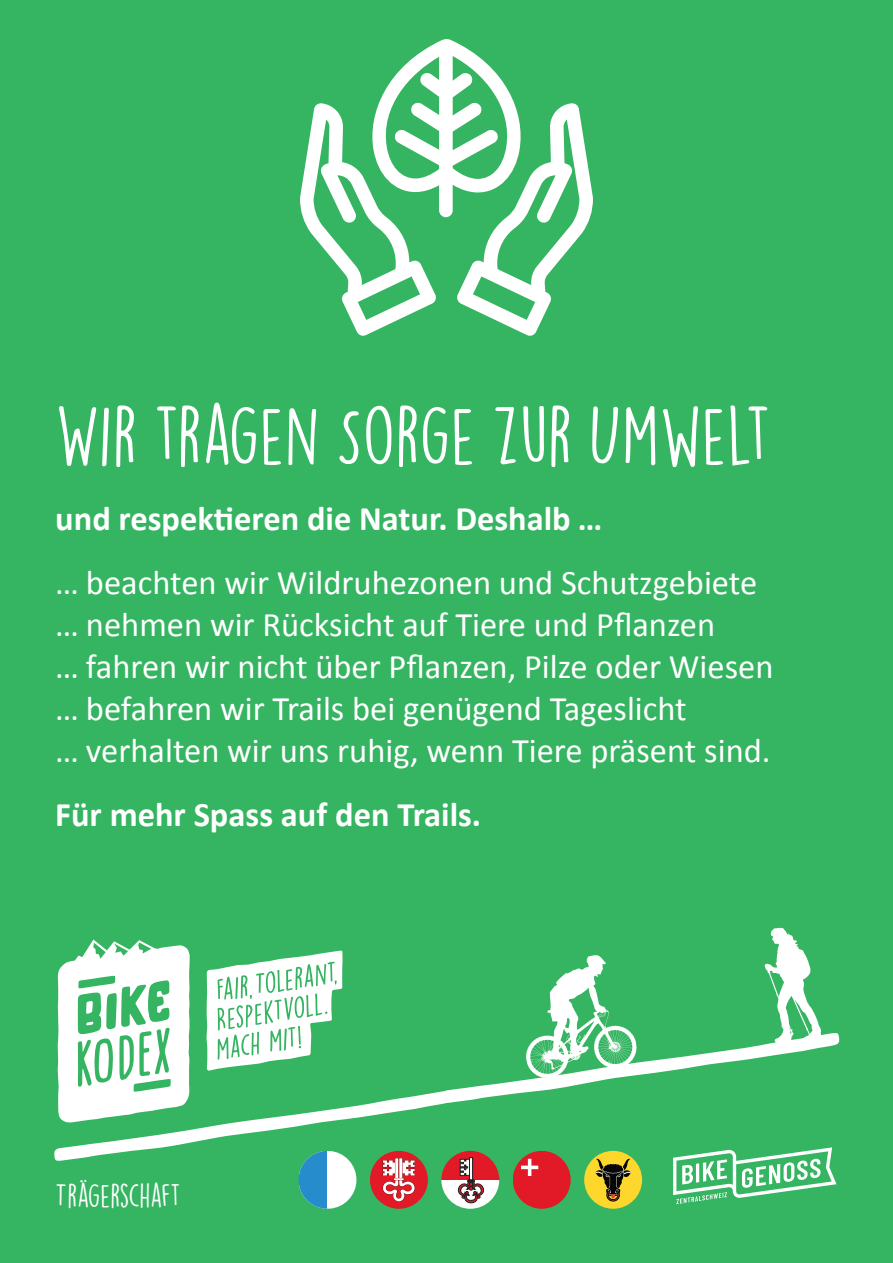
<style>
.page{position:relative;width:893px;height:1263px;background:#35b562}
.page>*{position:absolute;margin:0;border:0;box-sizing:border-box;transform-origin:0 0}
.t1{font:75px "DK Lemon Yellow Sun";color:#fff}
.t2{font:34.5px/42px "Calibri";color:#fff}
.t3{font:700 34.5px "Calibri";color:#fff}
.t4{font:30px "DK Lemon Yellow Sun";letter-spacing:-.015em;color:#fff}
</style>
<div class="page">
<svg style="left:300px;top:39px;width:293px;height:297px"></svg>
<svg style="left:58px;top:939px;width:132px;height:93px"></svg>
<svg style="left:206px;top:950px;width:137px;height:82px"></svg>
<svg style="left:673px;top:1161px;width:163px;height:43px"></svg>
<svg style="left:321px;top:1161px;width:35px;height:48px"></svg>
<div style="left:299px;top:1151px;width:28px;height:57px;background:#268ccb"></div>
<div style="left:370px;top:1151px;width:58px;height:58px;background:#e21926;border-radius:29px"></div>
<svg style="left:383px;top:1161px;width:32px;height:41px"></svg>
<svg style="left:441px;top:1161px;width:58px;height:48px"></svg>
<svg style="left:513px;top:1161px;width:58px;height:48px"></svg>
<div style="left:584px;top:1151px;width:58px;height:58px;background:#fdd72c;border-radius:29px"></div>
<svg style="left:595px;top:1161px;width:36px;height:40px"></svg>
<svg style="left:54px;top:1032px;width:785px;height:129px"></svg>
<svg style="left:526px;top:955px;width:111px;height:123px"></svg>
<svg style="left:764px;top:928px;width:57px;height:116px"></svg>
<h1 class="t1" style="left:55px;top:390px;width:717px">WIR TRAGEN SORGE ZUR UMWELT</h1>
<p class="t3" style="left:55px;top:497px;width:548px">und respektieren die Natur. Deshalb …</p>
<p class="t2" style="left:55px;top:561px;width:720px">… beachten wir Wildruhezonen und Schutzgebiete … nehmen wir Rücksicht auf Tiere und Pflanzen<br>… fahren wir nicht über Pflanzen, Pilze oder Wiesen … befahren wir Trails bei genügend Tageslicht<br>… verhalten wir uns ruhig, wenn Tiere präsent sind.</p>
<p class="t3" style="left:55px;top:793px;width:427px">Für mehr Spass auf den Trails.</p>
<p class="t4" style="left:55px;top:1178px;width:127px">TRÄGERSCHAFT</p>
</div>
